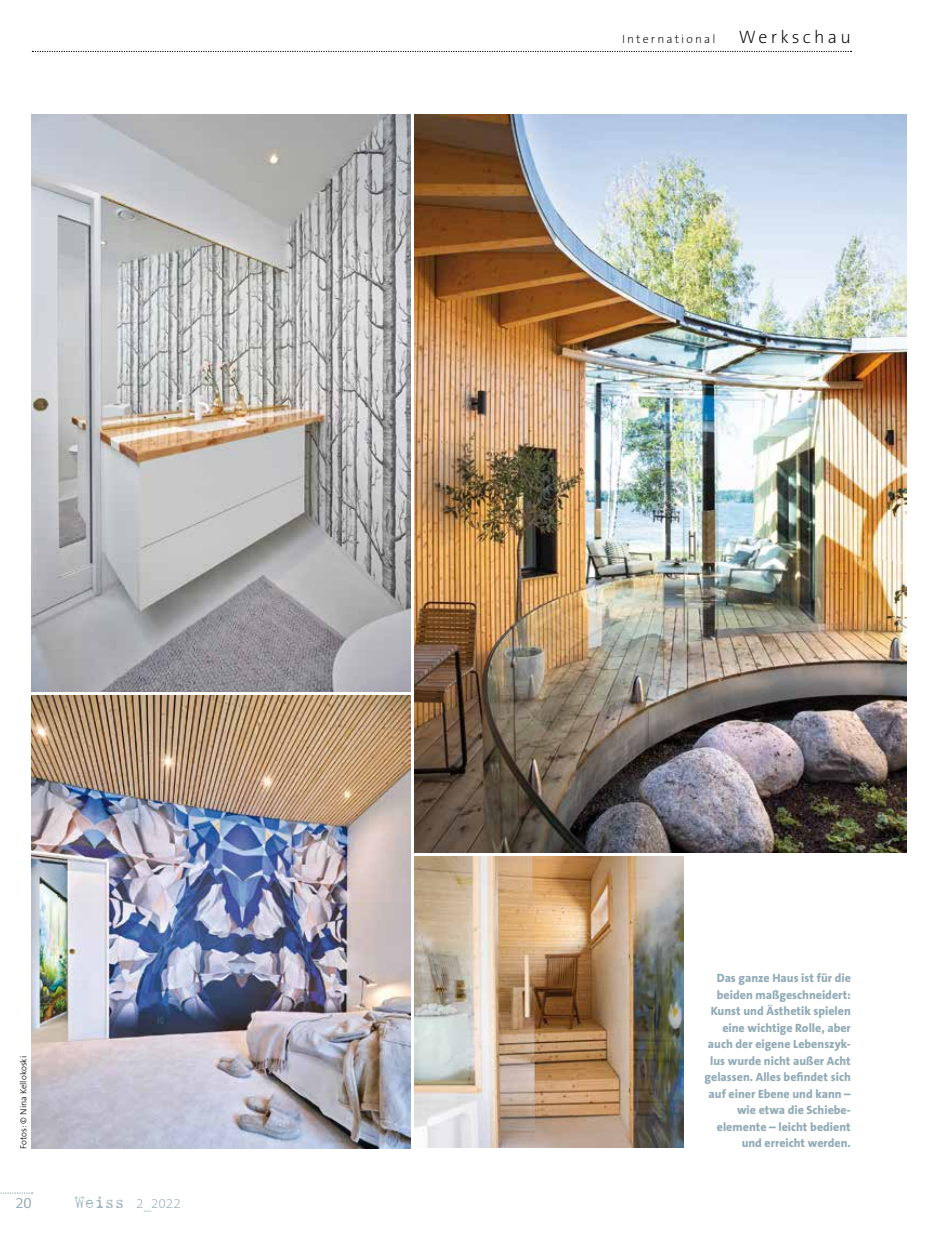
<style>
.page{position:relative;width:936px;height:1234px;background:#fff}
.page>*{position:absolute;margin:0;border:0;box-sizing:border-box;transform-origin:0 0}
.t1{font:200 18px "The Sans B2";letter-spacing:.18em;color:#000}
.t2{font:200 15px "The Sans B2";color:#92abb7}
.t3{font:200 13.5px "The Sans B2";color:#92abb7}
.t4{font:800 12px/16.5px "The Sans B8";color:#92abb7;text-align:right}
.t5{font:200 12px "The Sans B2";letter-spacing:.18em;color:#000}
.t6{font:300 9px "The Sans B3";color:#000}
.s1{font-family:"Harting";font-weight:400;font-size:16.5px}
</style>
<div class="page">
<img style="left:32px;top:695px;width:378px;height:453px">
<img style="left:32px;top:115px;width:378px;height:576px">
<img style="left:414px;top:115px;width:492px;height:737px">
<svg style="left:0;top:1192px;width:33px;height:1px"></svg>
<svg style="left:32px;top:51px;width:819px;height:1px"></svg>
<img style="left:414px;top:856px;width:269px;height:291px">
<p class="t6" style="left:19px;top:1148px;width:94px;rotate:-90deg">Fotos: © Nina Kellokoski</p>
<p class="t2" style="left:15px;top:1194px;width:18px">20</p>
<p class="t3" style="left:75px;top:1195px;width:108px"><span class="s1">Weiss</span> 2_2022</p>
<p class="t5" style="left:622px;top:33px;width:95px">International</p>
<h1 class="t1" style="left:738px;top:27px;width:113px">Werkschau</h1>
<p class="t4" style="left:704px;top:970px;width:148px">Das ganze Haus ist für die beiden maßgeschneidert:<br>Kunst und Ästhetik spielen eine wichtige Rolle, aber auch der eigene Lebenszyk&shy;lus wurde nicht außer Acht gelassen. Alles befindet sich auf einer Ebene und kann – wie etwa die Schiebe&shy;elemente – leicht bedient</p>
<p class="t4" style="left:741px;top:1135px;width:111px">und erreicht werden.</p>
</div>
